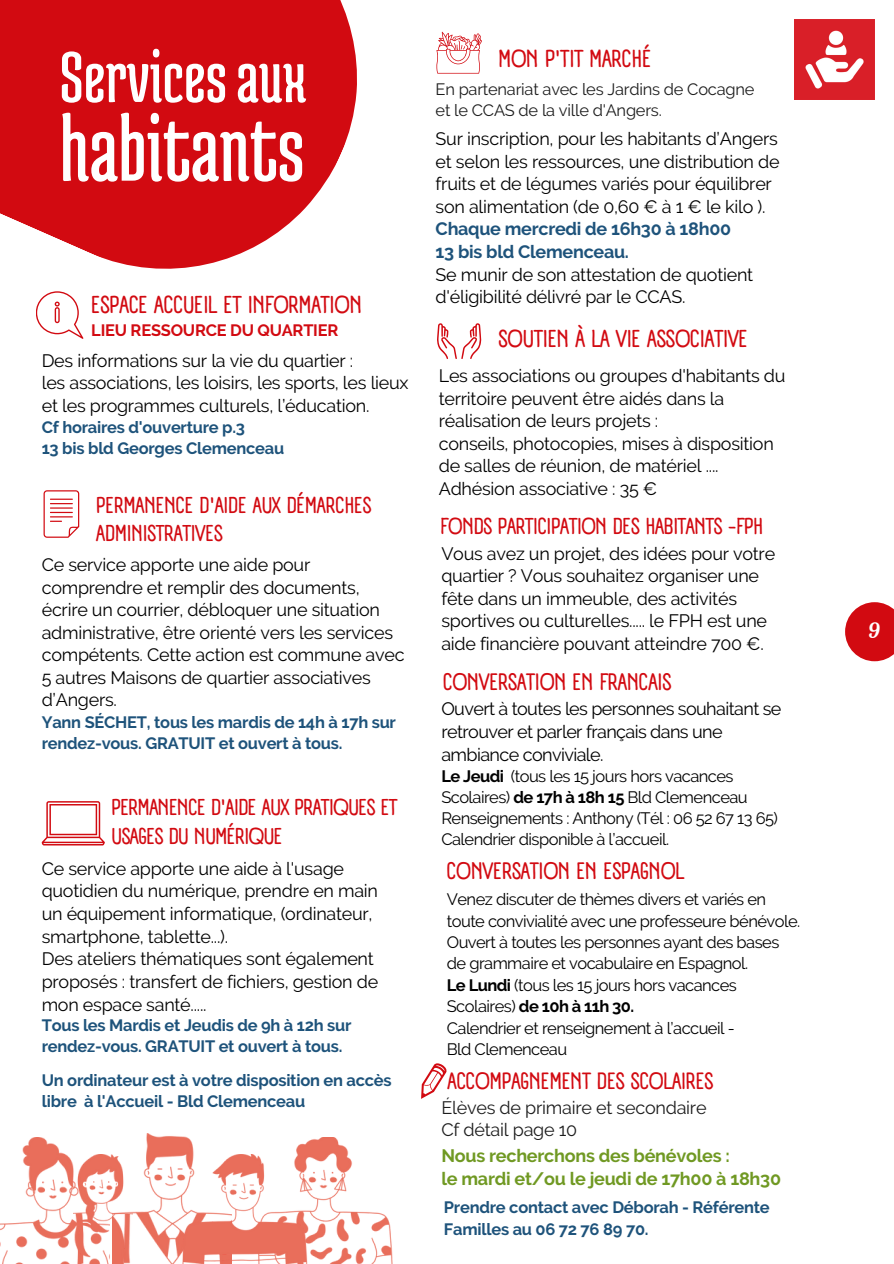
<style>
.page{position:relative;width:894px;height:1264px;background:#fff}
.page>*{position:absolute;margin:0;border:0;box-sizing:border-box;transform-origin:0 0}
.t1{font:97.5px "Medula One";color:#fff}
.t2{font:76.5px "Medula One";color:#fff}
.t3{font:700 24px "A Day Without Sun Text";letter-spacing:-.015em;color:#d20a11}
.t4{font:700 23.85px "A Day Without Sun Text";letter-spacing:-.015em;color:#d20a11}
.t5{font:700 23.25px "A Day Without Sun Text";letter-spacing:-.015em;color:#d20a11}
.t6{font:700 22.95px "A Day Without Sun Text";letter-spacing:-.015em;color:#d20a11}
.t7{font:700 22.5px "A Day Without Sun Text";letter-spacing:-.02em;color:#d20a11}
.t8{font:700 22.35px/28.2px "A Day Without Sun Text";letter-spacing:-.03em;color:#d20a11}
.t9{font:21px "Magnolia Script";color:#fff}
.t10{font:18px/22.5px "Raleway";letter-spacing:-.015em;color:#000}
.t11{font:18px/22.8px "Raleway";letter-spacing:-.035em;color:#000}
.t12{font:700 18px/22.5px "Raleway";letter-spacing:-.015em;color:#709923}
.t13{font:700 18px "Raleway";letter-spacing:-.015em;color:#1e537b}
.t14{font:18px/22.5px "Raleway";letter-spacing:-.015em;color:#1d1d1d}
.t15{font:16.5px/21.3px "Raleway";letter-spacing:-.035em;color:#000}
.t16{font:700 16.5px/21.3px "Raleway";letter-spacing:-.015em;color:#1e537b}
.t17{font:16.5px/21.3px "Raleway";letter-spacing:-.015em;color:#1d1d1d}
.t18{font:700 16.5px "Raleway";letter-spacing:-.015em;color:#d20a11}
.s1{font-weight:700}
</style>
<div class="page">
<svg style="left:0;top:0;width:357px;height:269px;background:#d7282e"></svg>
<img style="left:109px;top:1154px;width:3px;height:106px">
<img style="left:112px;top:1133px;width:82px;height:130px">
<img style="left:0;top:1137px;width:109px;height:126px">
<img style="left:296px;top:1137px;width:97px;height:126px">
<img style="left:182px;top:1154px;width:127px;height:109px">
<svg style="left:845px;top:602px;width:48px;height:59px;background:#d93137"></svg>
<svg style="left:36px;top:291px;width:47px;height:47px"></svg>
<svg style="left:44px;top:490px;width:35px;height:47px"></svg>
<svg style="left:42px;top:801px;width:63px;height:44px"></svg>
<svg style="left:437px;top:323px;width:44px;height:36px"></svg>
<svg style="left:421px;top:1063px;width:25px;height:35px"></svg>
<svg style="left:436px;top:32px;width:46px;height:41px"></svg>
<img style="left:794px;top:19px;width:80px;height:80px">
<p class="t2" style="left:60px;top:37px;width:248px">Servicesaux</p>
<p class="t1" style="left:60px;top:98px;width:246px">habitants</p>
<p class="t4" style="left:91px;top:290px;width:272px">ESPACE ACCUEIL ET INFORMATION</p>
<p class="t18" style="left:91px;top:321px;width:248px">LIEU RESSOURCE DU QUARTIER</p>
<p class="t10" style="left:42px;top:349px;width:313px">Des informations sur la vie du quartier :</p>
<p class="t10" style="left:42px;top:371px;width:368px">les associations, les loisirs, les sports, les lieux et les programmes culturels, l’éducation.</p>
<h3 class="t16" style="left:42px;top:416px;width:205px">Cf horaires d'ouverture p.3</h3>
<p class="t16" style="left:42px;top:438px;width:244px">13 bis bld Georges Clemenceau</p>
<p class="t8" style="left:96px;top:491px;width:277px">PERMANENCE D'AIDE AUX DÉMARCHES<br>ADMINISTRATIVES</p>
<p class="t10" style="left:42px;top:553px;width:364px">Ce service apporte une aide pour comprendre et remplir des documents, écrire un courrier, débloquer une situation administrative, être orienté vers les services compétents. Cette action est commune avec 5 autres Maisons de quartier associatives d’Angers.</p>
<h3 class="t16" style="left:42px;top:711px;width:355px">Yann SÉCHET, tous les mardis de 14h à 17h sur rendez-vous. GRATUIT et ouvert à tous.</h3>
<p class="t8" style="left:111px;top:793px;width:287px">PERMANENCE D'AIDE AUX PRATIQUES ET<br>USAGES DU NUMÉRIQUE</p>
<h3 class="t10" style="left:42px;top:857px;width:338px">Ce service apporte une aide à l'usage quotidien du numérique, prendre en main un équipement informatique, (ordinateur, smartphone, tablette...).</h3>
<p class="t10" style="left:42px;top:947px;width:338px">Des ateliers thématiques sont également proposés : transfert de fichiers, gestion de mon espace santé.....</p>
<p class="t16" style="left:42px;top:1015px;width:311px;line-height:20.9px">Tous les Mardis et Jeudis de 9h à 12h sur rendez-vous. GRATUIT et ouvert à tous.</p>
<p class="t16" style="left:42px;top:1070px;width:351px;line-height:20.9px">Un ordinateur est à votre disposition en accès libre à l'Accueil - Bld Clemenceau</p>
<p class="t3" style="left:498px;top:44px;width:155px">MON P'TIT MARCHÉ</p>
<p class="t17" style="left:435px;top:78px;width:320px">En partenariat avec les Jardins de Cocagne et le CCAS de la ville d'Angers.</p>
<p class="t10" style="left:435px;top:128px;width:345px">Sur inscription, pour les habitants d’Angers et selon les ressources, une distribution de fruits et de légumes variés pour équilibrer son alimentation (de 0,60 € à 1 € le kilo ).</p>
<p class="t13" style="left:435px;top:218px;width:297px">Chaque mercredi de 16h30 à 18h00</p>
<p class="t13" style="left:435px;top:241px;width:195px">13 bis bld Clemenceau.</p>
<h3 class="t10" style="left:435px;top:263px;width:319px">Se munir de son attestation de quotient d'éligibilité délivré par le CCAS.</h3>
<p class="t4" style="left:498px;top:324px;width:251px">SOUTIEN À LA VIE ASSOCIATIVE</p>
<p class="t10" style="left:438px;top:364px;width:348px">Les associations ou groupes d'habitants du territoire peuvent être aidés dans la réalisation de leurs projets :</p>
<p class="t10" style="left:438px;top:432px;width:336px">conseils, photocopies, mises à disposition de salles de réunion, de matériel ....</p>
<h3 class="t10" style="left:438px;top:477px;width:220px">Adhésion associative : 35 €</h3>
<h3 class="t7" style="left:440px;top:513px;width:324px">FONDS PARTICIPATION DES HABITANTS -FPH</h3>
<p class="t10" style="left:441px;top:542px;width:335px">Vous avez un projet, des idées pour votre quartier ? Vous souhaitez organiser une fête dans un immeuble, des activités sportives ou culturelles..... le FPH est une aide financière pouvant atteindre 700 €.</p>
<p class="t5" style="left:443px;top:667px;width:230px">CONVERSATION EN FRANCAIS</p>
<p class="t11" style="left:441px;top:697px;width:341px">Ouvert à toutes les personnes souhaitant se retrouver et parler français dans une ambiance conviviale.</p>
<p class="t15" style="left:441px;top:765px;width:308px"><span class="s1">Le Jeudi</span> (tous les 15 jours hors vacances<br>Scolaires) <span class="s1">de 17h à 18h 15</span> Bld Clemenceau</p>
<h3 class="t15" style="left:441px;top:807px;width:338px">Renseignements : Anthony (Tél : 06 52 67 13 65)</h3>
<p class="t15" style="left:441px;top:828px;width:229px">Calendrier disponible à l’accueil.</p>
<p class="t5" style="left:446px;top:856px;width:239px">CONVERSATION EN ESPAGNOL</p>
<p class="t15" style="left:446px;top:888px;width:355px">Venez discuter de thèmes divers et variés en toute convivialité avec une professeure bénévole.</p>
<p class="t15" style="left:446px;top:931px;width:334px">Ouvert à toutes les personnes ayant des bases de grammaire et vocabulaire en Espagnol.</p>
<h4 class="t15" style="left:446px;top:974px;width:291px"><span class="s1">Le Lundi</span> (tous les 15 jours hors vacances<br>Scolaires) <span class="s1">de 10h à 11h 30.</span></h4>
<p class="t15" style="left:446px;top:1017px;width:289px">Calendrier et renseignement à l’accueil -</p>
<p class="t15" style="left:446px;top:1038px;width:122px">Bld Clemenceau</p>
<p class="t6" style="left:447px;top:1067px;width:267px">ACCOMPAGNEMENT DES SCOLAIRES</p>
<p class="t14" style="left:441px;top:1096px;width:266px">Élèves de primaire et secondaire<br>Cf détail page 10</p>
<p class="t12" style="left:441px;top:1144px;width:341px">Nous recherchons des bénévoles :<br>le mardi et/ou le jeudi de 17h00 à 18h30</p>
<p class="t16" style="left:444px;top:1196px;width:327px">Prendre contact avec Déborah - Référente<br>Familles au 06 72 76 89 70.</p>
<p class="t9" style="left:868px;top:616px;width:14px">9</p>
</div>
